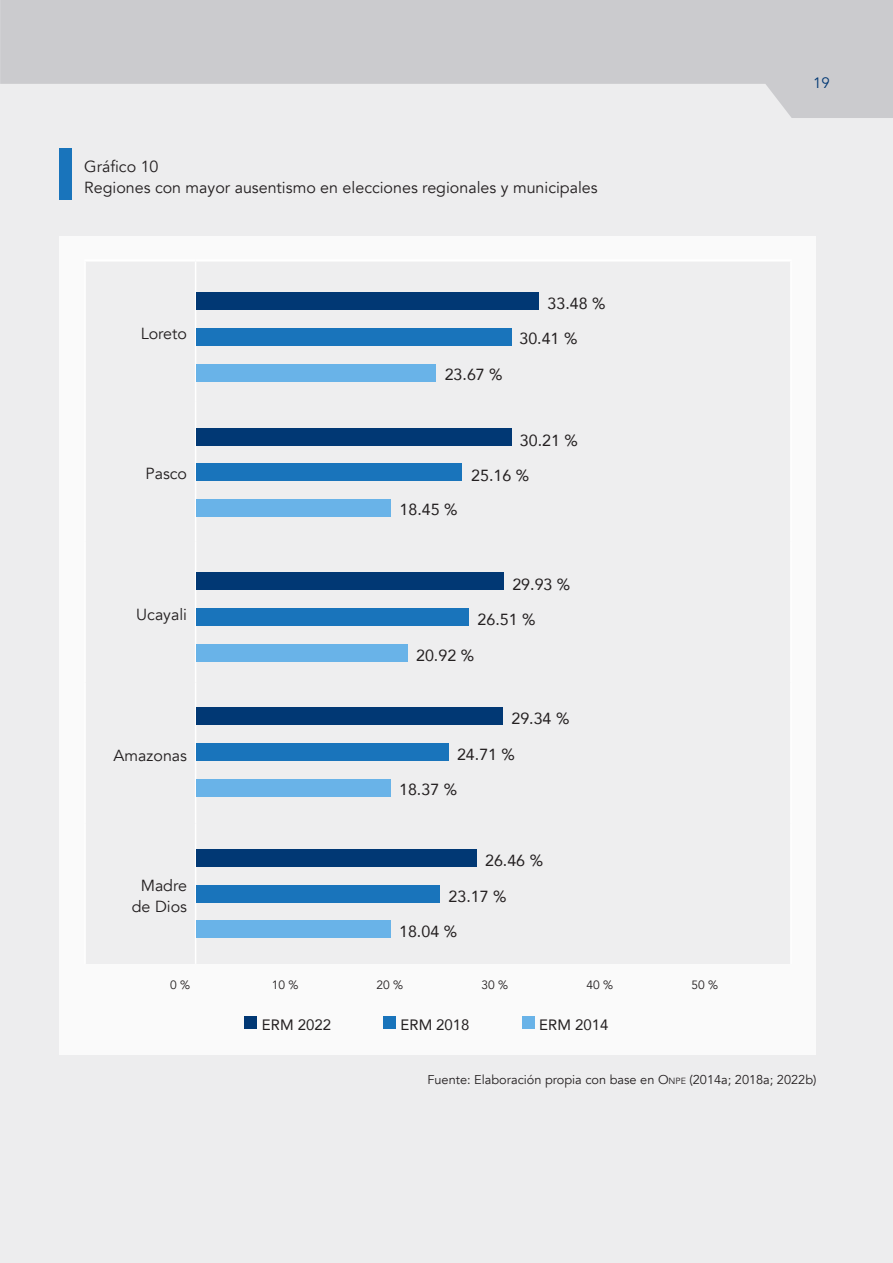
<style>
.page{position:relative;width:893px;height:1263px;background:#ededee}
.page>*{position:absolute;margin:0;border:0;box-sizing:border-box;transform-origin:0 0}
.t1{font:16.05px "Avenir";color:#231f20}
.Primer_parrafo{font:16.05px "Avenir";color:#231f20}
.CUERPO_texto_-_sangria{font:16.05px "Avenir";color:#231f20}
.t2{font:15px "Avenir";color:#231f20}
.t3{font:15px "Avenir";color:#013874}
.Texto_de_tabla{font:12.75px "Avenir";color:#231f20}
.t4{font:12px "Avenir";color:#231f20}
.s1{font-style:inherit}
.s2{font-size:8.85px}
</style>
<div class="page">
<svg style="left:1px;top:0;width:892px;height:118px;fill:#cbcbce"></svg>
<svg style="left:0;top:0;width:1px;height:84px"></svg>
<div style="left:60px;top:149px;width:12px;height:51px;background:#1974bb"></div>
<div style="left:60px;top:236px;width:756px;height:819px;background:#fafafa"></div>
<div style="left:86px;top:262px;width:704px;height:702px;background:#eeeeef"></div>
<hr style="left:84px;top:259px;width:112px;height:3px;background:#fff">
<hr style="left:196px;top:259px;width:596px;height:3px;background:#fff">
<hr style="left:84px;top:262px;width:2px;height:139px;background:#fff">
<hr style="left:195px;top:262px;width:1px;height:139px;background:#fff">
<hr style="left:790px;top:262px;width:2px;height:139px;background:#fff">
<hr style="left:84px;top:401px;width:2px;height:141px;background:#fff">
<hr style="left:195px;top:401px;width:1px;height:141px;background:#fff">
<hr style="left:790px;top:401px;width:2px;height:141px;background:#fff">
<hr style="left:84px;top:542px;width:2px;height:140px;background:#fff">
<hr style="left:195px;top:542px;width:1px;height:140px;background:#fff">
<hr style="left:790px;top:542px;width:2px;height:140px;background:#fff">
<hr style="left:84px;top:682px;width:2px;height:141px;background:#fff">
<hr style="left:195px;top:682px;width:1px;height:141px;background:#fff">
<hr style="left:790px;top:682px;width:2px;height:141px;background:#fff">
<hr style="left:84px;top:823px;width:2px;height:141px;background:#fff">
<hr style="left:195px;top:823px;width:1px;height:141px;background:#fff">
<hr style="left:790px;top:823px;width:2px;height:141px;background:#fff">
<div style="left:245px;top:1016px;width:12px;height:13px;background:#013874"></div>
<div style="left:383px;top:1016px;width:13px;height:13px;background:#1974bb"></div>
<div style="left:522px;top:1016px;width:13px;height:13px;background:#69b3e8"></div>
<div style="left:196px;top:293px;width:343px;height:17px;background:#013874"></div>
<div style="left:196px;top:428px;width:316px;height:18px;background:#013874"></div>
<div style="left:196px;top:573px;width:307px;height:17px;background:#013874"></div>
<div style="left:196px;top:707px;width:307px;height:18px;background:#013874"></div>
<div style="left:196px;top:849px;width:281px;height:18px;background:#013874"></div>
<div style="left:196px;top:364px;width:240px;height:18px;background:#69b3e8"></div>
<div style="left:196px;top:499px;width:195px;height:18px;background:#69b3e8"></div>
<div style="left:196px;top:644px;width:212px;height:18px;background:#69b3e8"></div>
<div style="left:196px;top:779px;width:195px;height:17px;background:#69b3e8"></div>
<div style="left:196px;top:920px;width:195px;height:18px;background:#69b3e8"></div>
<div style="left:196px;top:328px;width:316px;height:18px;background:#1974bb"></div>
<div style="left:196px;top:463px;width:266px;height:18px;background:#1974bb"></div>
<div style="left:196px;top:608px;width:273px;height:18px;background:#1974bb"></div>
<div style="left:196px;top:743px;width:252px;height:18px;background:#1974bb"></div>
<div style="left:196px;top:885px;width:244px;height:18px;background:#1974bb"></div>
<p class="Primer_parrafo" style="left:84px;top:157px;width:76px">Gráfico 10</p>
<p class="Primer_parrafo" style="left:84px;top:178px;width:515px">Regiones con mayor ausentismo en elecciones regionales y municipales</p>
<p class="t1" style="left:548px;top:291px;width:59px">33.48 %</p>
<p class="CUERPO_texto_-_sangria" style="left:141px;top:324px;width:48px">Loreto</p>
<p class="t1" style="left:519px;top:326px;width:59px">30.41 %</p>
<p class="t1" style="left:445px;top:361px;width:59px">23.67 %</p>
<p class="t1" style="left:520px;top:427px;width:59px">30.21 %</p>
<p class="CUERPO_texto_-_sangria" style="left:145px;top:464px;width:43px">Pasco</p>
<p class="t1" style="left:471px;top:463px;width:59px">25.16 %</p>
<p class="t1" style="left:399px;top:497px;width:59px">18.45 %</p>
<p class="t1" style="left:512px;top:572px;width:59px">29.93 %</p>
<p class="CUERPO_texto_-_sangria" style="left:136px;top:605px;width:52px">Ucayali</p>
<p class="t1" style="left:477px;top:607px;width:59px">26.51 %</p>
<p class="t1" style="left:416px;top:642px;width:59px">20.92 %</p>
<p class="t1" style="left:511px;top:706px;width:59px">29.34 %</p>
<p class="CUERPO_texto_-_sangria" style="left:114px;top:746px;width:75px">Amazonas</p>
<p class="t1" style="left:457px;top:741px;width:59px">24.71 %</p>
<p class="t1" style="left:399px;top:776px;width:59px">18.37 %</p>
<p class="t1" style="left:485px;top:848px;width:59px">26.46 %</p>
<p class="CUERPO_texto_-_sangria" style="left:141px;top:876px;width:48px">Madre</p>
<p class="CUERPO_texto_-_sangria" style="left:132px;top:897px;width:57px">de Dios</p>
<p class="t1" style="left:448px;top:883px;width:59px">23.17 %</p>
<p class="t1" style="left:399px;top:918px;width:59px">18.04 %</p>
<p class="t4" style="left:170px;top:978px;width:22px">0 %</p>
<p class="t4" style="left:272px;top:978px;width:28px">10 %</p>
<p class="t4" style="left:377px;top:978px;width:28px">20 %</p>
<p class="t4" style="left:482px;top:978px;width:28px">30 %</p>
<p class="t4" style="left:586px;top:978px;width:28px">40 %</p>
<p class="t4" style="left:691px;top:978px;width:28px">50 %</p>
<p class="t2" style="left:262px;top:1013px;width:71px">ERM 2022</p>
<p class="t2" style="left:401px;top:1013px;width:70px">ERM 2018</p>
<p class="t2" style="left:539px;top:1013px;width:71px">ERM 2014</p>
<p class="t3" style="left:813px;top:74px;width:18px">19</p>
<p class="Texto_de_tabla" style="left:427px;top:1072px;width:390px">Fuente: Elaboración propia con base en <span class="s1">O</span><span class="s2">npe</span> (2014a; 2018a; 2022b)</p>
</div>
